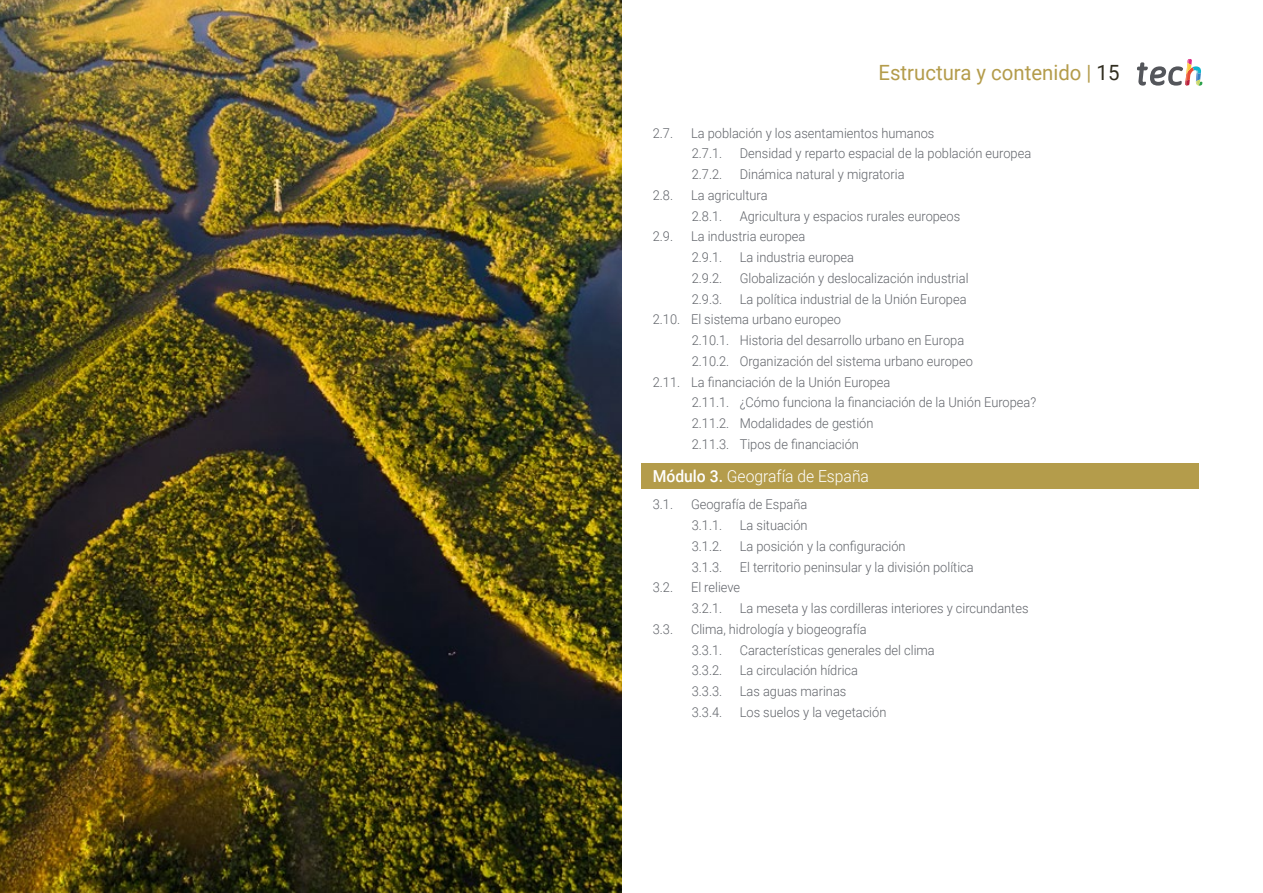
<style>
.page{position:relative;width:1263px;height:893px;background:#fff}
.page>*{position:absolute;margin:0;border:0;box-sizing:border-box;transform-origin:0 0}
.t1{font:21px "Roboto";color:#b49c4b}
.t2{font:300 16.5px "Roboto";color:#fff;scale:.95 1}
.t3{font:300 13.5px/20.7px "Roboto";color:#61646a;scale:.95 1}
.s1{color:#312e20}
.s2{font-weight:500}
</style>
<div class="page">
<div style="left:642px;top:463px;width:557px;height:25px;background:#b49c4b"></div>
<img style="left:0;top:0;width:622px;height:893px">
<svg style="left:1137px;top:59px;width:65px;height:27px"></svg>
<h1 class="t1" style="left:878px;top:57px;width:242px">Estructura y contenido | <span class="s1">15</span></h1>
<p class="t3" style="left:653px;top:122px;width:23px">2.7.</p>
<p class="t3" style="left:691px;top:122px;width:258px">La población y los asentamientos humanos<br>2.7.1.</p>
<p class="t3" style="left:740px;top:143px;width:308px">Densidad y reparto espacial de la población europea</p>
<p class="t3" style="left:692px;top:164px;width:34px">2.7.2.</p>
<p class="t3" style="left:740px;top:164px;width:175px">Dinámica natural y migratoria</p>
<p class="t3" style="left:653px;top:184px;width:23px">2.8.</p>
<p class="t3" style="left:691px;top:184px;width:82px">La agricultura<br>2.8.1.</p>
<p class="t3" style="left:740px;top:205px;width:234px">Agricultura y espacios rurales europeos</p>
<p class="t3" style="left:653px;top:226px;width:23px">2.9.</p>
<p class="t3" style="left:691px;top:226px;width:122px">La industria europea<br>2.9.1.</p>
<p class="t3" style="left:740px;top:247px;width:122px">La industria europea</p>
<p class="t3" style="left:692px;top:267px;width:34px">2.9.2.</p>
<p class="t3" style="left:740px;top:267px;width:242px">Globalización y deslocalización industrial</p>
<p class="t3" style="left:692px;top:288px;width:34px">2.9.3.</p>
<p class="t3" style="left:653px;top:288px;width:332px;text-indent:87px">La política industrial de la Unión Europea<br>2.10. El sistema urbano europeo</p>
<p class="t3" style="left:692px;top:330px;width:288px">2.10.1. Historia del desarrollo urbano en Europa</p>
<p class="t3" style="left:692px;top:350px;width:297px">2.10.2. Organización del sistema urbano europeo</p>
<p class="t3" style="left:653px;top:371px;width:252px">2.11. La financiación de la Unión Europea</p>
<p class="t3" style="left:692px;top:392px;width:364px">2.11.1. ¿Cómo funciona la financiación de la Unión Europea?</p>
<p class="t3" style="left:692px;top:413px;width:193px">2.11.2. Modalidades de gestión</p>
<p class="t3" style="left:692px;top:433px;width:178px">2.11.3. Tipos de financiación</p>
<p class="t2" style="left:653px;top:465px;width:229px"><span class="s2">Módulo 3.</span> Geografía de España</p>
<p class="t3" style="left:653px;top:494px;width:23px">3.1.</p>
<p class="t3" style="left:691px;top:494px;width:124px">Geografía de España<br>3.1.1.</p>
<p class="t3" style="left:740px;top:514px;width:73px">La situación</p>
<p class="t3" style="left:692px;top:535px;width:34px">3.1.2.</p>
<p class="t3" style="left:740px;top:535px;width:176px">La posición y la configuración</p>
<p class="t3" style="left:692px;top:556px;width:34px">3.1.3.</p>
<p class="t3" style="left:740px;top:556px;width:248px">El territorio peninsular y la división política</p>
<p class="t3" style="left:653px;top:577px;width:23px">3.2.</p>
<p class="t3" style="left:691px;top:577px;width:53px">El relieve<br>3.2.1.</p>
<p class="t3" style="left:740px;top:597px;width:305px">La meseta y las cordilleras interiores y circundantes</p>
<p class="t3" style="left:653px;top:618px;width:23px">3.3.</p>
<p class="t3" style="left:691px;top:618px;width:186px">Clima, hidrología y biogeografía<br>3.3.1.</p>
<p class="t3" style="left:740px;top:639px;width:207px">Características generales del clima</p>
<p class="t3" style="left:692px;top:660px;width:34px">3.3.2.</p>
<p class="t3" style="left:740px;top:660px;width:126px">La circulación hídrica</p>
<p class="t3" style="left:692px;top:680px;width:34px">3.3.3.</p>
<p class="t3" style="left:740px;top:680px;width:114px">Las aguas marinas</p>
<p class="t3" style="left:692px;top:701px;width:34px">3.3.4.</p>
<p class="t3" style="left:740px;top:701px;width:156px">Los suelos y la vegetación</p>
</div>
